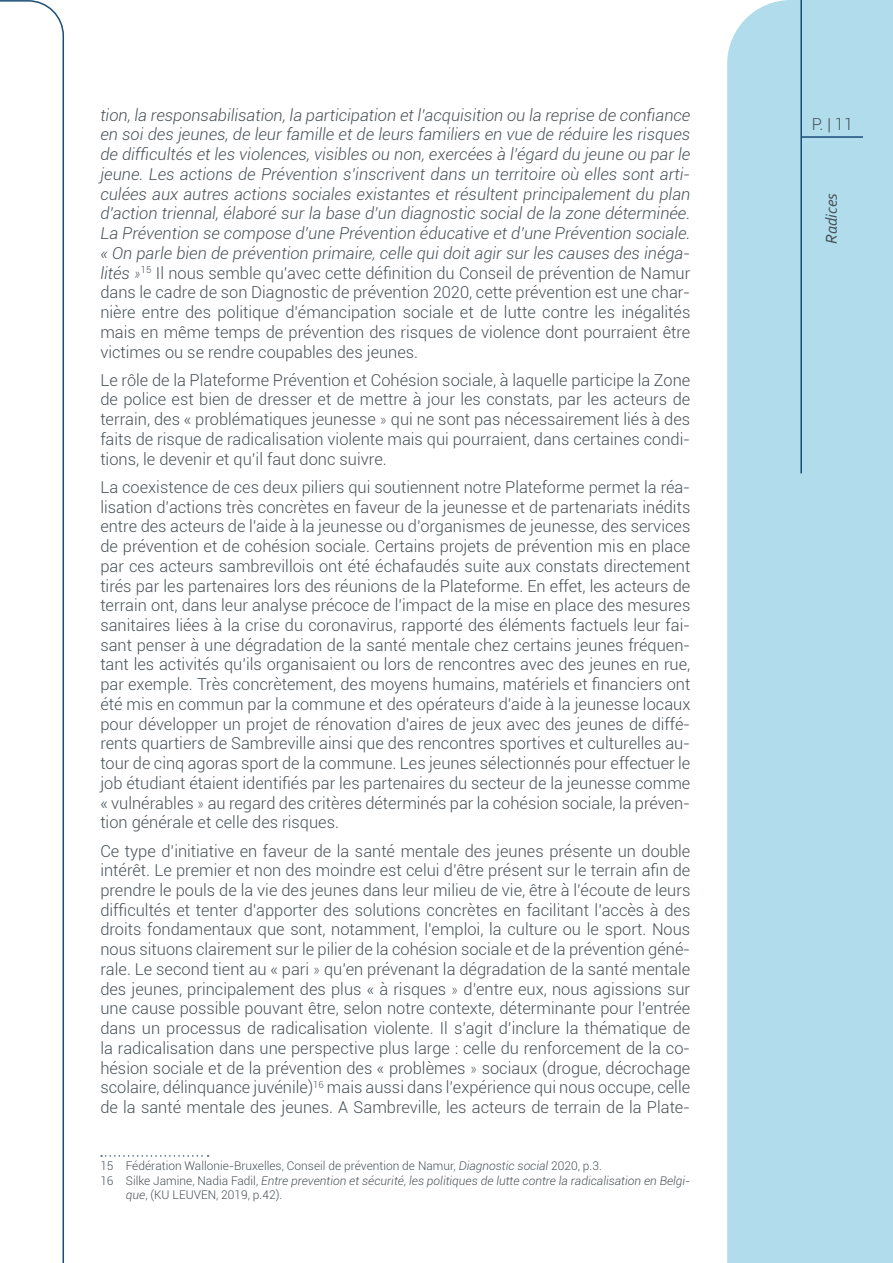
<style>
.page{position:relative;width:893px;height:1263px;background:#fff}
.page>*{position:absolute;margin:0;border:0;box-sizing:border-box;transform-origin:0 0}
.t1{font:300 16.5px/19.8px "Roboto";color:#465056;text-align:justify}
.t2{font:italic 300 16.5px/19.8px "Roboto";color:#465056;text-align:justify}
.t3{font:italic 16.5px "Corbel";color:#465056}
.t4{font:300 12px "Roboto";color:#465056}
.t5{font:italic 300 12px "Roboto";color:#465056}
.s1{font-family:"Lato"}
.s2{font-style:normal}
.s3{font-style:italic}
</style>
<div class="page">
<svg style="left:0;top:0;width:64px;height:1263px"></svg>
<div style="left:727px;top:0;width:166px;height:1263px;background:#b1dcec"></div>
<hr style="left:800px;top:0;width:2px;height:473px;background:#1a4c77">
<div style="left:804px;top:99px;width:57px;height:33px;background:#b0dcec"></div>
<hr style="left:802px;top:136px;width:61px;height:2px;background:#1a4c77">
<div style="left:811px;top:146px;width:28px;height:324px;background:#b0dcec"></div>
<svg style="left:101px;top:1155px;width:108px;height:2px"></svg>
<p class="t2" style="left:100px;top:104px;width:592px">tion, la responsabilisation, la participation et l’acquisition ou la reprise de confiance en soi des jeunes, de leur famille et de leurs familiers en vue de réduire les risques de difficultés et les violences, visibles ou non, exercées à l’égard du jeune ou par le jeune. Les actions de Prévention s’inscrivent dans un territoire où elles sont arti&shy;culées aux autres actions sociales existantes et résultent principalement du plan d’action triennal, élaboré sur la base d’un diagnostic social de la zone déterminée.<br>La Prévention se compose d’une Prévention éducative et d’une Prévention sociale. « On parle bien de prévention primaire, celle qui doit agir sur les causes des inéga&shy;lités <span class="s1">»</span><sup>15</sup> <span class="s2">Il nous semble qu’avec cette définition du Conseil de prévention de Namur dans le cadre de son Diagnostic de prévention 2020, cette prévention est une char&shy;nière entre des politique d’émancipation sociale et de lutte contre les inégalités mais en même temps de prévention des risques de violence dont pourraient être victimes ou se rendre coupables des jeunes.</span></p>
<p class="t1" style="left:100px;top:369px;width:592px">Le rôle de la Plateforme Prévention et Cohésion sociale, à laquelle participe la Zone de police est bien de dresser et de mettre à jour les constats, par les acteurs de terrain, des « problématiques jeunesse <span class="s1">»</span> qui ne sont pas nécessairement liés à des faits de risque de radicalisation violente mais qui pourraient, dans certaines condi&shy;tions, le devenir et qu’il faut donc suivre.</p>
<p class="t1" style="left:100px;top:477px;width:591px">La coexistence de ces deux piliers qui soutiennent notre Plateforme permet la réa&shy;lisation d’actions très concrètes en faveur de la jeunesse et de partenariats inédits entre des acteurs de l’aide à la jeunesse ou d’organismes de jeunesse, des services de prévention et de cohésion sociale. Certains projets de prévention mis en place par ces acteurs sambrevillois ont été échafaudés suite aux constats directement tirés par les partenaires lors des réunions de la Plateforme. En effet, les acteurs de terrain ont, dans leur analyse précoce de l’impact de la mise en place des mesures sanitaires liées à la crise du coronavirus, rapporté des éléments factuels leur fai&shy;sant penser à une dégradation de la santé mentale chez certains jeunes fréquen&shy;tant les activités qu’ils organisaient ou lors de rencontres avec des jeunes en rue, par exemple. Très concrètement, des moyens humains, matériels et financiers ont été mis en commun par la commune et des opérateurs d’aide à la jeunesse locaux pour développer un projet de rénovation d’aires de jeux avec des jeunes de diffé&shy;rents quartiers de Sambreville ainsi que des rencontres sportives et culturelles au&shy;tour de cinq agoras sport de la commune. Les jeunes sélectionnés pour effectuer le job étudiant étaient identifiés par les partenaires du secteur de la jeunesse comme « vulnérables <span class="s1">»</span> au regard des critères déterminés par la cohésion sociale, la préven&shy;tion générale et celle des risques.</p>
<p class="t1" style="left:100px;top:840px;width:592px">Ce type d’initiative en faveur de la santé mentale des jeunes présente un double intérêt. Le premier et non des moindre est celui d’être présent sur le terrain afin de prendre le pouls de la vie des jeunes dans leur milieu de vie, être à l’écoute de leurs difficultés et tenter d’apporter des solutions concrètes en facilitant l’accès à des droits fondamentaux que sont, notamment, l’emploi, la culture ou le sport. Nous nous situons clairement sur le pilier de la cohésion sociale et de la prévention géné&shy;rale. Le second tient au « pari <span class="s1">»</span> qu’en prévenant la dégradation de la santé mentale des jeunes, principalement des plus « à risques <span class="s1">»</span> d’entre eux, nous agissions sur une cause possible pouvant être, selon notre contexte, déterminante pour l’entrée dans un processus de radicalisation violente. Il s’agit d’inclure la thématique de la radicalisation dans une perspective plus large : celle du renforcement de la co&shy;hésion sociale et de la prévention des « problèmes <span class="s1">»</span> sociaux (drogue, décrochage scolaire, délinquance juvénile)<sup>16</sup> mais aussi dans l’expérience qui nous occupe, celle de la santé mentale des jeunes. A Sambreville, les acteurs de terrain de la Plate-</p>
<p class="t4" style="left:100px;top:1158px;width:503px">15 Fédération Wallonie-Bruxelles, Conseil de prévention de Namur, <span class="s3">Diagnostic social</span> 2020, p.3.</p>
<p class="t5" style="left:100px;top:1172px;width:591px"><span class="s2">16 Silke Jamine, Nadia Fadil,</span> Entre prevention et sécurité, les politiques de lutte contre la radicalisation en Belgi-</p>
<p class="t4" style="left:126px;top:1186px;width:158px"><span class="s3">que</span>, (KU LEUVEN, 2019, p.42).</p>
<p class="t1" style="left:812px;top:113px;width:43px">P. | 11</p>
<p class="t3" style="left:821px;top:244px;width:52px;rotate:-90deg">Radices</p>
</div>
